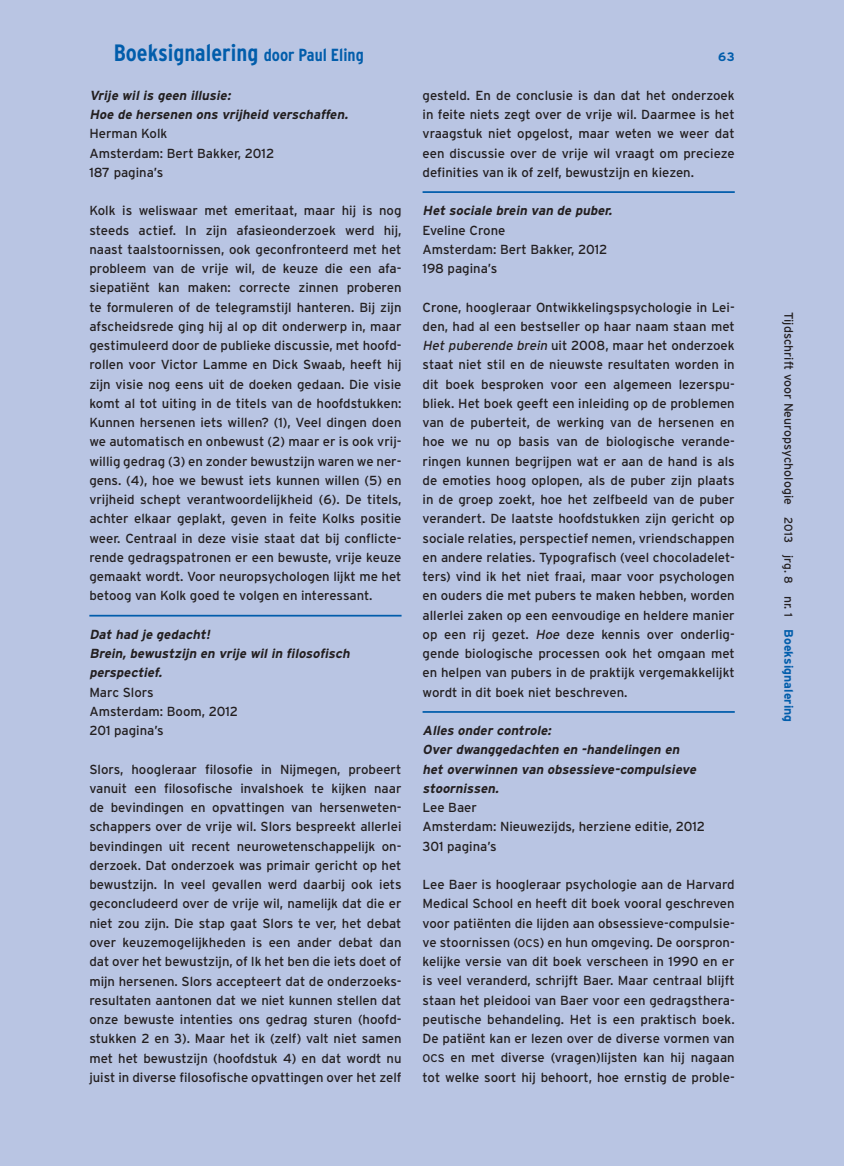
<style>
.page{position:relative;width:844px;height:1166px;background:#fff}
.page>*{position:absolute;margin:0;border:0;box-sizing:border-box;transform-origin:0 0}
.t1{font:700 condensed 23.62px "Interstate";color:#015dab}
.t2{font:13.12px/19.2px "Interstate";color:#231f20;text-align:justify}
.t3{font:italic 700 13.12px/19.2px "Interstate";color:#231f20}
.t4{font:12.25px "Interstate";letter-spacing:.005em;color:#231f20}
.t5{font:700 12.25px "Interstate";color:#015dab}
.s1{font-size:17.5px}
.s2{font-size:17.5px;color:#b9c5e3}
.s3{font-style:italic}
.s4{font-family:"Interstate Regular SC850";font-size:11.2px}
.s5{font-size:11.38px}
.s6{font-size:11.9px}
.s7{font-weight:700;color:#015dab}
</style>
<div class="page">
<div style="left:0;top:0;width:843px;height:1166px;background:#b9c5e3"></div>
<hr style="left:89px;top:615px;width:312px;height:1px;background:#015dab">
<hr style="left:422px;top:191px;width:312px;height:2px;background:#015dab">
<hr style="left:422px;top:711px;width:312px;height:2px;background:#015dab">
<h1 class="t1" style="left:114px;top:40px;width:369px">Boeksignalering <span class="s1">door Paul Eling</span> <span class="s2">en Hannie Comijs</span></h1>
<p class="t5" style="left:718px;top:50px;width:18px">63</p>
<p class="t3" style="left:89px;top:85px;width:262px">Vrije wil is geen illusie:<br>Hoe de hersenen ons vrijheid verschaffen.</p>
<p class="t2" style="left:89px;top:124px;width:186px;text-align:left">Herman Kolk<br>Amsterdam: Bert Bakker, 2012<br>187 pagina’s</p>
<p class="t2" style="left:89px;top:201px;width:313px">Kolk is weliswaar met emeritaat, maar hij is nog steeds actief. In zijn afasieonderzoek werd hij, naast taalstoornissen, ook geconfronteerd met het probleem van de vrije wil, de keuze die een afa&shy;siepatiënt kan maken: correcte zinnen proberen te formuleren of de telegramstijl hanteren. Bij zijn afscheidsrede ging hij al op dit onderwerp in, maar gestimuleerd door de publieke discussie, met hoofd&shy;rollen voor Victor Lamme en Dick Swaab, heeft hij zijn visie nog eens uit de doeken gedaan. Die visie komt al tot uiting in de titels van de hoofdstukken:<br>Kunnen hersenen iets willen? (1), Veel dingen doen we automatisch en onbewust (2) maar er is ook vrij&shy;willig gedrag (3) en zonder bewustzijn waren we ner&shy;gens. (4), hoe we bewust iets kunnen willen (5) en vrijheid schept verantwoordelijkheid (6). De titels, achter elkaar geplakt, geven in feite Kolks positie weer. Centraal in deze visie staat dat bij conflicte&shy;rende gedragspatronen er een bewuste, vrije keuze gemaakt wordt. Voor neuropsychologen lijkt me het betoog van Kolk goed te volgen en interessant.</p>
<p class="t3" style="left:89px;top:624px;width:264px">Dat had je gedacht!<br>Brein, bewustzijn en vrije wil in filosofisch perspectief.</p>
<p class="t2" style="left:89px;top:682px;width:150px;text-align:left">Marc Slors<br>Amsterdam: Boom, 2012<br>201 pagina’s</p>
<p class="t2" style="left:89px;top:759px;width:313px">Slors, hoogleraar filosofie in Nijmegen, probeert vanuit een filosofische invalshoek te kijken naar de bevindingen en opvattingen van hersenweten&shy;schappers over de vrije wil. Slors bespreekt allerlei bevindingen uit recent neurowetenschappelijk on&shy;derzoek. Dat onderzoek was primair gericht op het bewustzijn. In veel gevallen werd daarbij ook iets geconcludeerd over de vrije wil, namelijk dat die er niet zou zijn. Die stap gaat Slors te ver, het debat over keuzemogelijkheden is een ander debat dan dat over het bewustzijn, of Ik het ben die iets doet of mijn hersenen. Slors accepteert dat de onderzoeks&shy;resultaten aantonen dat we niet kunnen stellen dat onze bewuste intenties ons gedrag sturen (hoofd&shy;stukken 2 en 3). Maar het ik (zelf) valt niet samen met het bewustzijn (hoofdstuk 4) en dat wordt nu juist in diverse filosofische opvattingen over het zelf</p>
<p class="t2" style="left:422px;top:85px;width:313px">gesteld. En de conclusie is dan dat het onderzoek in feite niets zegt over de vrije wil. Daarmee is het vraagstuk niet opgelost, maar weten we weer dat een discussie over de vrije wil vraagt om precieze definities van ik of zelf, bewustzijn en kiezen.</p>
<p class="t3" style="left:422px;top:201px;width:193px">Het sociale brein van de puber.</p>
<p class="t2" style="left:422px;top:220px;width:186px;text-align:left">Eveline Crone<br>Amsterdam: Bert Bakker, 2012<br>198 pagina’s</p>
<p class="t2" style="left:422px;top:297px;width:313px">Crone, hoogleraar Ontwikkelingspsychologie in Lei&shy;den, had al een bestseller op haar naam staan met <span class="s3">Het puberende brein</span> uit 2008, maar het onderzoek staat niet stil en de nieuwste resultaten worden in dit boek besproken voor een algemeen lezerspu&shy;bliek. Het boek geeft een inleiding op de problemen van de puberteit, de werking van de hersenen en hoe we nu op basis van de biologische verande&shy;ringen kunnen begrijpen wat er aan de hand is als de emoties hoog oplopen, als de puber zijn plaats in de groep zoekt, hoe het zelfbeeld van de puber verandert. De laatste hoofdstukken zijn gericht op sociale relaties, perspectief nemen, vriendschappen en andere relaties. Typografisch (veel chocoladelet&shy;ters) vind ik het niet fraai, maar voor psychologen en ouders die met pubers te maken hebben, worden allerlei zaken op een eenvoudige en heldere manier op een rij gezet. <span class="s3">Hoe</span> deze kennis over onderlig&shy;gende biologische processen ook het omgaan met en helpen van pubers in de praktijk vergemakkelijkt wordt in dit boek niet beschreven.</p>
<p class="t3" style="left:422px;top:721px;width:277px">Alles onder controle:<br>Over dwanggedachten en -handelingen en het overwinnen van obsessieve-compulsieve stoornissen.</p>
<p class="t2" style="left:422px;top:798px;width:284px;text-align:left">Lee Baer<br>Amsterdam: Nieuwezijds, herziene editie, 2012<br>301 pagina’s</p>
<p class="t2" style="left:422px;top:875px;width:313px">Lee Baer is hoogleraar psychologie aan de Harvard Medical School en heeft dit boek vooral geschreven voor patiënten die lijden aan obsessieve-compulsie&shy;ve stoornissen (<span class="s4">OCS</span>) en hun omgeving. De oorspron&shy;kelijke versie van dit boek verscheen in 1990 en er is veel veranderd, schrijft Baer. Maar centraal blijft staan het pleidooi van Baer voor een gedragsthera&shy;peutische behandeling. Het is een praktisch boek.<br>De patiënt kan er lezen over de diverse vormen van <span class="s4">OCS</span> en met diverse (vragen)lijsten kan hij nagaan tot welke soort hij behoort, hoe ernstig de proble-</p>
<p class="t4" style="left:795px;top:312px;width:412px;rotate:90deg">Tijdschrift voor Neuropsychologie <span class="s5">2013</span> <span class="s6">jrg.</span> <span class="s5">8</span> nr. <span class="s5">1</span> <span class="s7">Boeksignalering</span></p>
</div>
